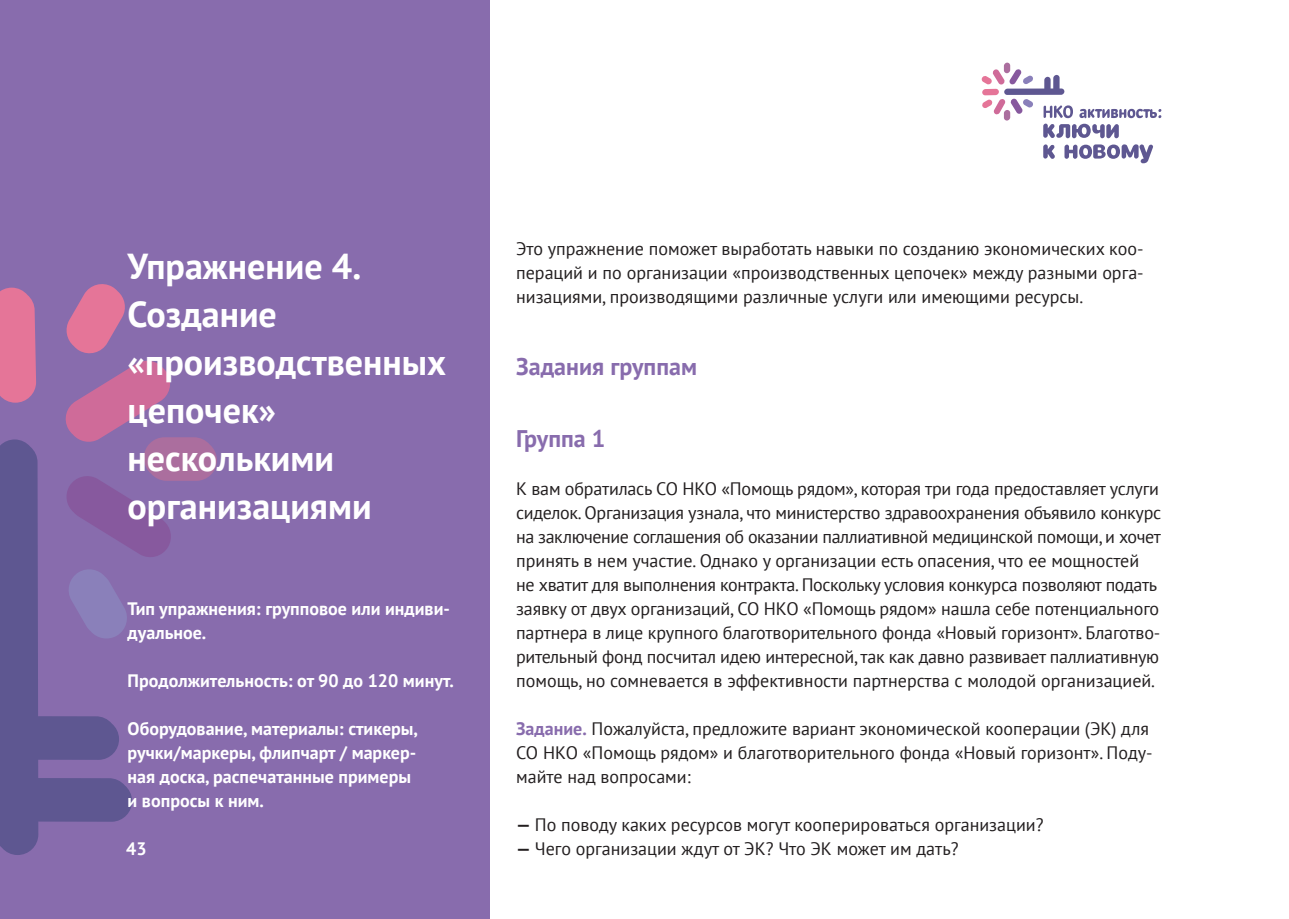
<style>
.page{position:relative;width:1289px;height:919px;background:#fff}
.page>*{position:absolute;margin:0;border:0;box-sizing:border-box;transform-origin:0 0}
.header_p3{font:700 36px/48px "PT Sans";color:#fff}
.header_p4{font:700 24px "PT Sans";color:#886cad}
.text_tab{font:18px/24px "PT Sans";letter-spacing:-.01em;color:#231f20}
.text_tab-2{font:700 18px/24px "PT Sans";color:#fff}
.s1{font-weight:700;color:#886cad}
.s2{font-weight:700}
</style>
<div class="page">
<div style="left:0;top:0;width:489px;height:918px;background:#886cad"></div>
<svg style="left:0;top:284px;width:217px;height:273px"></svg>
<svg style="left:0;top:439px;width:132px;height:416px"></svg>
<svg style="left:981px;top:63px;width:180px;height:100px"></svg>
<p class="header_p3" style="left:128px;top:241px;width:320px">Упражнение 4.<br>Создание «производственных цепочек» несколькими организациями</p>
<p class="text_tab-2" style="left:128px;top:596px;width:324px">Тип упражнения: групповое или индиви&shy;дуальное.</p>
<p class="text_tab-2" style="left:128px;top:668px;width:328px">Продолжительность: от 90 до 120 минут.</p>
<p class="text_tab-2" style="left:128px;top:716px;width:292px">Оборудование, материалы: стикеры, ручки/маркеры, флипчарт / маркер&shy;ная доска, распечатанные примеры и вопросы к ним.</p>
<p class="text_tab-2" style="left:126px;top:836px;width:22px">43</p>
<p class="text_tab" style="left:516px;top:236px;width:629px;text-align:justify">Это упражнение поможет выработать навыки по созданию экономических коо&shy;пераций и по организации «производственных цепочек» между разными орга&shy;низациями, производящими различные услуги или имеющими ресурсы.</p>
<p class="header_p4" style="left:516px;top:350px;width:182px">Задания группам</p>
<p class="header_p4" style="left:516px;top:422px;width:91px">Группа 1</p>
<p class="text_tab" style="left:516px;top:476px;width:646px">К вам обратилась СО НКО «Помощь рядом», которая три года предоставляет услуги сиделок. Организация узнала, что министерство здравоохранения объявило конкурс на заключение соглашения об оказании паллиативной медицинской помощи, и хочет принять в нем участие. Однако у организации есть опасения, что ее мощностей не хватит для выполнения контракта. Поскольку условия конкурса позволяют подать заявку от двух организаций, СО НКО «Помощь рядом» нашла себе потенциального партнера в лице крупного благотворительного фонда «Новый горизонт». Благотво&shy;рительный фонд посчитал идею интересной, так как давно развивает паллиативную помощь, но сомневается в эффективности партнерства с молодой организацией.</p>
<p class="text_tab" style="left:516px;top:716px;width:638px"><span class="s1">Задание.</span> Пожалуйста, предложите вариант экономической кооперации (ЭК) для<br>СО НКО «Помощь рядом» и благотворительного фонда «Новый горизонт». Поду&shy;майте над вопросами:</p>
<p class="text_tab" style="left:516px;top:812px;width:529px"><span class="s2">—</span> По поводу каких ресурсов могут кооперироваться организации?</p>
<p class="text_tab" style="left:516px;top:836px;width:444px"><span class="s2">—</span> Чего организации ждут от ЭК? Что ЭК может им дать?</p>
</div>
